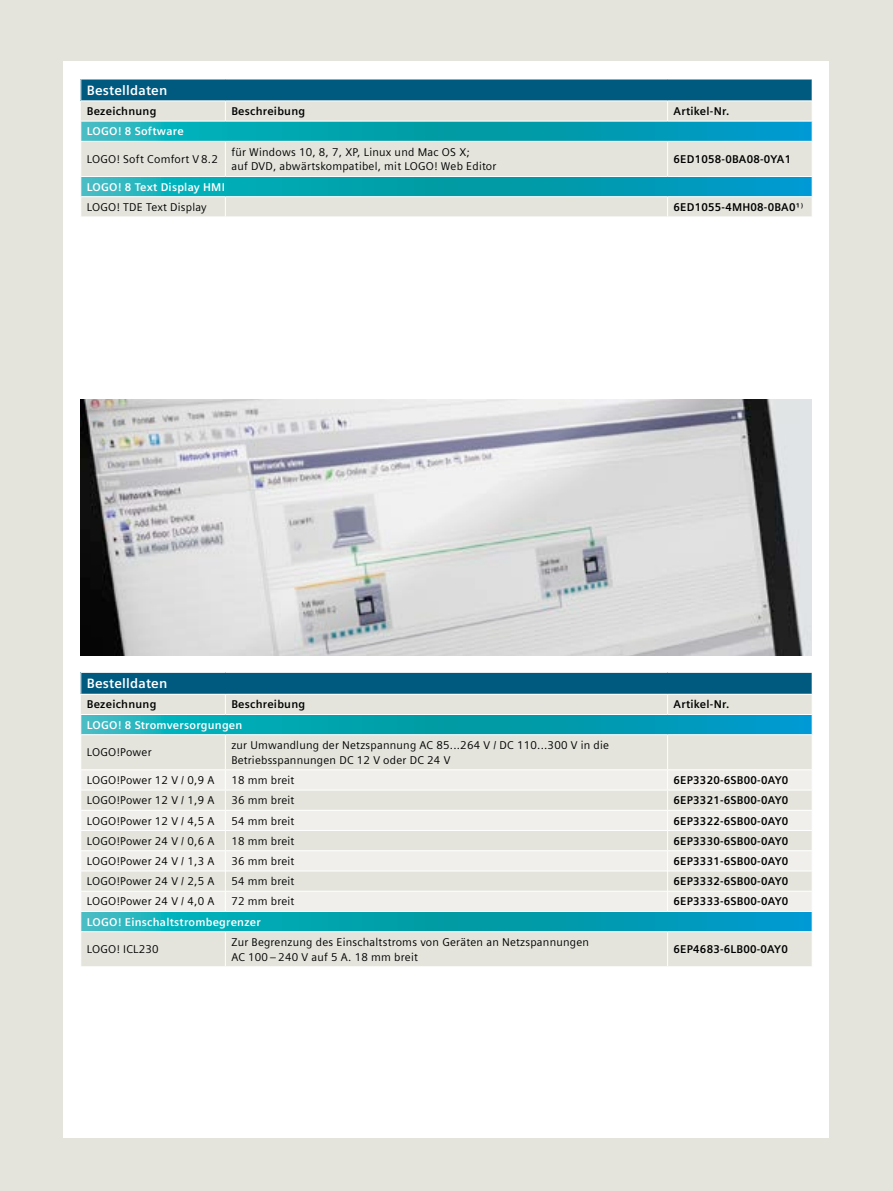
<style>
.page{position:relative;width:893px;height:1191px;background:#e4e4dc}
.page>*{position:absolute;margin:0;border:0;box-sizing:border-box;transform-origin:0 0}
.t1{font:700 13.5px "Siemens Sans Global";letter-spacing:.015em;color:#fff}
.t2{font:11.25px/14.9px "Siemens Sans Global";letter-spacing:.02em;color:#000}
.t3{font:700 11.25px "Siemens Sans Global";letter-spacing:.02em;color:#000}
.t4{font:700 11.25px "Siemens Sans Global";letter-spacing:.02em;color:#fff}
</style>
<div class="page">
<div style="left:64px;top:62px;width:765px;height:1075px;background:#fff"></div>
<div style="left:81px;top:79px;width:731px;height:22px;background:#005a80"></div>
<div style="left:81px;top:101px;width:731px;height:115px;background:#e4e4dc"></div>
<svg style="left:81px;top:122px;width:731px;height:74px;background:#6fc1c7"></svg>
<hr style="left:80px;top:79px;width:145px;height:1px;background:#fff">
<svg style="left:80px;top:79px;width:1px;height:21px"></svg>
<hr style="left:225px;top:79px;width:443px;height:1px;background:#fff">
<hr style="left:668px;top:79px;width:145px;height:1px;background:#fff">
<svg style="left:80px;top:122px;width:1px;height:19px"></svg>
<svg style="left:80px;top:177px;width:1px;height:20px"></svg>
<hr style="left:80px;top:100px;width:145px;height:1px;background:#fff">
<hr style="left:225px;top:100px;width:443px;height:1px;background:#fff">
<svg style="left:225px;top:101px;width:1px;height:20px"></svg>
<hr style="left:668px;top:100px;width:145px;height:1px;background:#fff">
<svg style="left:667px;top:101px;width:1px;height:20px"></svg>
<hr style="left:80px;top:121px;width:145px;height:1px;background:#fff">
<hr style="left:225px;top:121px;width:443px;height:1px;background:#fff">
<hr style="left:668px;top:121px;width:145px;height:1px;background:#fff">
<svg style="left:812px;top:121px;width:1px;height:20px"></svg>
<hr style="left:81px;top:141px;width:144px;height:1px;background:#fff">
<hr style="left:225px;top:141px;width:443px;height:1px;background:#fff">
<hr style="left:225px;top:142px;width:1px;height:34px;background:#fff">
<hr style="left:668px;top:141px;width:145px;height:1px;background:#fff">
<hr style="left:667px;top:142px;width:1px;height:34px;background:#fff">
<hr style="left:81px;top:176px;width:144px;height:1px;background:#fff">
<hr style="left:225px;top:176px;width:443px;height:1px;background:#fff">
<hr style="left:668px;top:176px;width:145px;height:1px;background:#fff">
<hr style="left:81px;top:196px;width:144px;height:1px;background:#fff">
<hr style="left:225px;top:196px;width:443px;height:1px;background:#fff">
<svg style="left:225px;top:197px;width:1px;height:19px"></svg>
<hr style="left:668px;top:196px;width:145px;height:1px;background:#fff">
<svg style="left:667px;top:197px;width:1px;height:19px"></svg>
<svg style="left:812px;top:177px;width:1px;height:20px"></svg>
<div style="left:81px;top:672px;width:731px;height:22px;background:#005a80"></div>
<div style="left:81px;top:695px;width:731px;height:271px;background:#e4e4dc"></div>
<svg style="left:81px;top:715px;width:731px;height:216px;background:#6ec1c7"></svg>
<svg style="left:81px;top:770px;width:731px;height:141px;background:#ebeae4"></svg>
<hr style="left:80px;top:672px;width:145px;height:1px;background:#fff">
<svg style="left:80px;top:672px;width:1px;height:22px"></svg>
<hr style="left:225px;top:672px;width:443px;height:1px;background:#fff">
<hr style="left:668px;top:672px;width:145px;height:1px;background:#fff">
<svg style="left:80px;top:715px;width:1px;height:19px"></svg>
<hr style="left:80px;top:870px;width:145px;height:1px;background:#fff">
<hr style="left:226px;top:870px;width:441px;height:1px;background:#fff">
<hr style="left:668px;top:870px;width:144px;height:1px;background:#fff">
<hr style="left:80px;top:891px;width:145px;height:1px;background:#fff">
<hr style="left:226px;top:891px;width:441px;height:1px;background:#fff">
<hr style="left:668px;top:891px;width:144px;height:1px;background:#fff">
<svg style="left:80px;top:912px;width:1px;height:19px"></svg>
<svg style="left:225px;top:695px;width:1px;height:19px"></svg>
<svg style="left:667px;top:695px;width:1px;height:19px"></svg>
<hr style="left:80px;top:714px;width:145px;height:1px;background:#fff">
<hr style="left:225px;top:714px;width:443px;height:1px;background:#fff">
<hr style="left:668px;top:714px;width:145px;height:1px;background:#fff">
<svg style="left:812px;top:714px;width:1px;height:20px"></svg>
<hr style="left:81px;top:734px;width:144px;height:1px;background:#fff">
<hr style="left:225px;top:734px;width:443px;height:1px;background:#fff">
<hr style="left:225px;top:735px;width:1px;height:34px;background:#fff">
<hr style="left:668px;top:734px;width:145px;height:1px;background:#fff">
<hr style="left:667px;top:735px;width:1px;height:34px;background:#fff">
<hr style="left:81px;top:769px;width:144px;height:1px;background:#fff">
<hr style="left:225px;top:769px;width:443px;height:1px;background:#fff">
<hr style="left:668px;top:769px;width:145px;height:1px;background:#fff">
<hr style="left:81px;top:789px;width:144px;height:1px;background:#fff">
<hr style="left:225px;top:789px;width:443px;height:1px;background:#fff">
<hr style="left:668px;top:789px;width:145px;height:1px;background:#fff">
<hr style="left:81px;top:810px;width:144px;height:1px;background:#fff">
<hr style="left:225px;top:810px;width:443px;height:1px;background:#fff">
<hr style="left:668px;top:810px;width:145px;height:1px;background:#fff">
<hr style="left:81px;top:830px;width:144px;height:1px;background:#fff">
<hr style="left:225px;top:830px;width:443px;height:1px;background:#fff">
<hr style="left:668px;top:830px;width:145px;height:1px;background:#fff">
<hr style="left:81px;top:850px;width:144px;height:1px;background:#fff">
<hr style="left:225px;top:850px;width:443px;height:1px;background:#fff">
<hr style="left:668px;top:850px;width:145px;height:1px;background:#fff">
<svg style="left:225px;top:770px;width:1px;height:141px"></svg>
<svg style="left:667px;top:770px;width:1px;height:141px"></svg>
<hr style="left:81px;top:911px;width:144px;height:1px;background:#fff">
<hr style="left:225px;top:911px;width:443px;height:1px;background:#fff">
<hr style="left:668px;top:911px;width:145px;height:1px;background:#fff">
<svg style="left:812px;top:911px;width:1px;height:20px"></svg>
<hr style="left:81px;top:931px;width:144px;height:1px;background:#fff">
<hr style="left:225px;top:931px;width:443px;height:1px;background:#fff">
<hr style="left:225px;top:932px;width:1px;height:34px;background:#fff">
<hr style="left:668px;top:931px;width:145px;height:1px;background:#fff">
<hr style="left:667px;top:932px;width:1px;height:34px;background:#fff">
<img style="left:80px;top:400px;width:732px;height:255px">
<p class="t1" style="left:87px;top:82px;width:82px">Bestelldaten</p>
<p class="t3" style="left:87px;top:105px;width:71px">Bezeichnung</p>
<p class="t3" style="left:231px;top:105px;width:75px">Beschreibung</p>
<p class="t3" style="left:674px;top:105px;width:57px">Artikel-Nr.</p>
<p class="t4" style="left:87px;top:125px;width:98px">LOGO! 8 Software</p>
<p class="t2" style="left:87px;top:152px;width:133px">LOGO! Soft Comfort V 8.2</p>
<p class="t2" style="left:231px;top:145px;width:267px">für Windows 10, 8, 7, XP, Linux und Mac OS X;<br>auf DVD, abwärtskompatibel, mit LOGO! Web Editor</p>
<p class="t3" style="left:674px;top:153px;width:119px">6ED1058-0BA08-0YA1</p>
<p class="t4" style="left:87px;top:180px;width:140px">LOGO! 8 Text Display HMI</p>
<p class="t2" style="left:87px;top:200px;width:121px">LOGO! TDE Text Display</p>
<p class="t3" style="left:674px;top:200px;width:131px">6ED1055-4MH08-0BA0¹⁾</p>
<p class="t1" style="left:87px;top:675px;width:82px">Bestelldaten</p>
<p class="t3" style="left:87px;top:698px;width:71px">Bezeichnung</p>
<p class="t3" style="left:231px;top:698px;width:75px">Beschreibung</p>
<p class="t3" style="left:674px;top:698px;width:57px">Artikel-Nr.</p>
<p class="t4" style="left:87px;top:718px;width:157px">LOGO! 8 Stromversorgungen</p>
<p class="t2" style="left:87px;top:745px;width:66px">LOGO!Power</p>
<p class="t2" style="left:231px;top:738px;width:379px">zur Umwandlung der Netzspannung AC 85...264 V / DC 110...300 V in die<br>Betriebsspannungen DC 12 V oder DC 24 V</p>
<p class="t2" style="left:87px;top:773px;width:129px">LOGO!Power 12 V / 0,9 A</p>
<p class="t2" style="left:231px;top:773px;width:65px">18 mm breit</p>
<p class="t3" style="left:674px;top:773px;width:116px">6EP3320-6SB00-0AY0</p>
<p class="t2" style="left:87px;top:793px;width:129px">LOGO!Power 12 V / 1,9 A</p>
<p class="t2" style="left:231px;top:793px;width:65px">36 mm breit</p>
<p class="t3" style="left:674px;top:794px;width:116px">6EP3321-6SB00-0AY0</p>
<p class="t2" style="left:87px;top:813px;width:129px">LOGO!Power 12 V / 4,5 A</p>
<p class="t2" style="left:231px;top:813px;width:65px">54 mm breit</p>
<p class="t3" style="left:674px;top:814px;width:116px">6EP3322-6SB00-0AY0</p>
<p class="t2" style="left:87px;top:834px;width:129px">LOGO!Power 24 V / 0,6 A</p>
<p class="t2" style="left:231px;top:834px;width:65px">18 mm breit</p>
<p class="t3" style="left:674px;top:834px;width:116px">6EP3330-6SB00-0AY0</p>
<p class="t2" style="left:87px;top:854px;width:129px">LOGO!Power 24 V / 1,3 A</p>
<p class="t2" style="left:231px;top:854px;width:65px">36 mm breit</p>
<p class="t3" style="left:674px;top:854px;width:116px">6EP3331-6SB00-0AY0</p>
<p class="t2" style="left:87px;top:874px;width:129px">LOGO!Power 24 V / 2,5 A</p>
<p class="t2" style="left:231px;top:874px;width:65px">54 mm breit</p>
<p class="t3" style="left:674px;top:874px;width:116px">6EP3332-6SB00-0AY0</p>
<p class="t2" style="left:87px;top:894px;width:129px">LOGO!Power 24 V / 4,0 A</p>
<p class="t2" style="left:231px;top:894px;width:65px">72 mm breit</p>
<p class="t3" style="left:674px;top:895px;width:116px">6EP3333-6SB00-0AY0</p>
<p class="t4" style="left:87px;top:915px;width:175px">LOGO! Einschaltstrombegrenzer</p>
<p class="t2" style="left:87px;top:942px;width:73px">LOGO! ICL230</p>
<p class="t2" style="left:231px;top:935px;width:359px">Zur Begrenzung des Einschaltstroms von Geräten an Netzspannungen<br>AC 100 – 240 V auf 5 A. 18 mm breit</p>
<p class="t3" style="left:674px;top:943px;width:116px">6EP4683-6LB00-0AY0</p>
</div>
